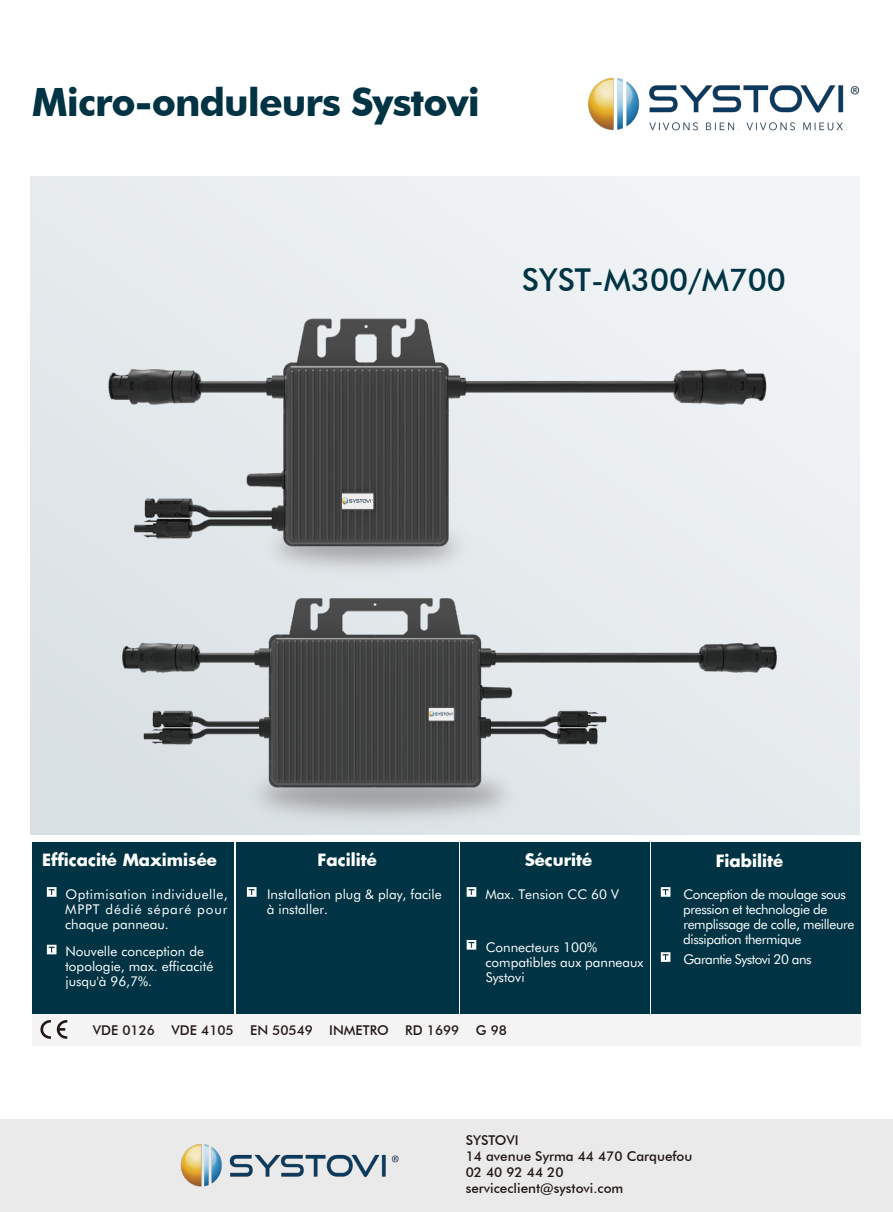
<style>
.page{position:relative;width:893px;height:1212px;background:#fff}
.page>*{position:absolute;margin:0;border:0;box-sizing:border-box;transform-origin:0 0}
.t1{font:700 39px "Futura BT";letter-spacing:-.025em;color:#003343}
.t2{font:500 31.5px "Futura BT";color:#003343}
.t3{font:700 16.5px "Futura";color:#fff}
.t4{font:13.5px/15px "Futura BT";color:#fff}
.t5{font:500 13.5px/16.2px "Futura BT";color:#221815}
.t6{font:13.5px/15px "Futura BT";letter-spacing:-.03em;color:#fff}
.t7{font:13.5px "Futura BT";letter-spacing:-.04em;color:#fff}
</style>
<div class="page">
<div style="left:31px;top:176px;width:829px;height:658px;background:linear-gradient(to right,#e3e8ec,#f3f6f8)"></div>
<img style="left:123px;top:475px;width:684px;height:360px">
<img style="left:65px;top:245px;width:715px;height:376px">
<div style="left:429px;top:709px;width:24px;height:11px;background:#efefef"></div>
<div style="left:0;top:1119px;width:893px;height:93px;background:#eaeaea"></div>
<div style="left:32px;top:1014px;width:828px;height:31px;background:#f4f4f4"></div>
<div style="left:460px;top:842px;width:189px;height:171px;background:#003343"></div>
<div style="left:652px;top:842px;width:209px;height:171px;background:#003343"></div>
<div style="left:236px;top:842px;width:222px;height:171px;background:#003343"></div>
<div style="left:32px;top:842px;width:202px;height:171px;background:#003343"></div>
<svg style="left:47px;top:887px;width:10px;height:10px"></svg>
<svg style="left:47px;top:945px;width:10px;height:9px"></svg>
<svg style="left:247px;top:887px;width:10px;height:10px"></svg>
<svg style="left:467px;top:887px;width:9px;height:10px"></svg>
<svg style="left:467px;top:940px;width:9px;height:9px"></svg>
<svg style="left:661px;top:887px;width:9px;height:10px"></svg>
<svg style="left:661px;top:952px;width:9px;height:10px"></svg>
<svg style="left:40px;top:1020px;width:27px;height:19px"></svg>
<div style="left:343px;top:494px;width:29px;height:13px;background:#efefef"></div>
<img style="left:429px;top:712px;width:24px;height:5px">
<img style="left:343px;top:498px;width:30px;height:6px">
<img style="left:588px;top:77px;width:272px;height:54px">
<img style="left:180px;top:1144px;width:219px;height:43px">
<h1 class="t1" style="left:32px;top:79px;width:450px">Micro-onduleurs Systovi</h1>
<h2 class="t2" style="left:522px;top:260px;width:266px">SYST-M300/M700</h2>
<p class="t3" style="left:42px;top:848px;width:176px">Efficacité Maximisée</p>
<p class="t3" style="left:318px;top:848px;width:61px">Facilité</p>
<p class="t3" style="left:525px;top:848px;width:69px">Sécurité</p>
<p class="t3" style="left:716px;top:849px;width:69px">Fiabilité</p>
<p class="t4" style="left:267px;top:886px;width:176px">Installation plug &amp; play, facile à installer.</p>
<p class="t4" style="left:65px;top:886px;width:164px;text-align:justify">Optimisation individuelle, MPPT dédié séparé pour chaque panneau.</p>
<p class="t4" style="left:486px;top:886px;width:135px">Max. Tension CC 60 V</p>
<p class="t6" style="left:683px;top:886px;width:173px">Conception de moulage sous pression et technologie de remplissage de colle, meilleure dissipation thermique</p>
<p class="t7" style="left:683px;top:951px;width:130px">Garantie Systovi 20 ans</p>
<p class="t4" style="left:485px;top:939px;width:159px">Connecteurs 100% compatibles aux panneaux<br>Systovi</p>
<p class="t4" style="left:65px;top:944px;width:149px">Nouvelle conception de topologie, max. efficacité jusqu'à 96,7%.</p>
<p class="t5" style="left:93px;top:1022px;width:416px">VDE 0126 VDE 4105 EN 50549 INMETRO RD 1699 G 98</p>
<p class="t5" style="left:466px;top:1132px;width:228px">SYSTOVI<br>14 avenue Syrma 44 470 Carquefou<br>02 40 92 44 20 serviceclient@systovi.com</p>
</div>
